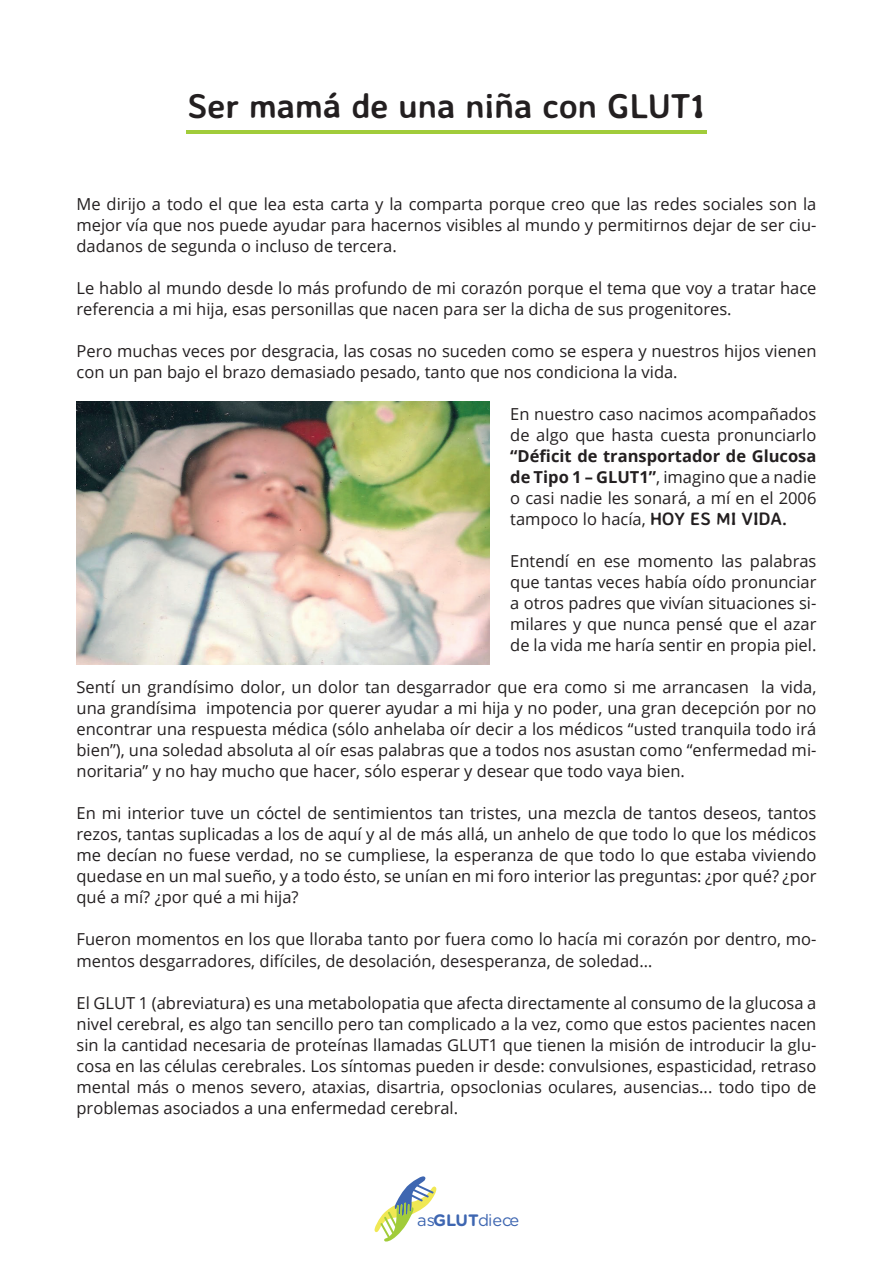
<style>
.page{position:relative;width:893px;height:1263px;background:#fff}
.page>*{position:absolute;margin:0;border:0;box-sizing:border-box;transform-origin:0 0}
.t1{font:700 34.5px "Averia Sans Libre";color:#231f20}
.t2{font:16.5px/21px "Open Sans";color:#231f20;text-align:justify}
.t3{font:16.5px "Gotham Rounded";color:#3e66b1}
.s1{font-weight:700}
.s2{font-family:"Averia Sans Libre";font-weight:700;font-size:18px}
</style>
<div class="page">
<svg style="left:375px;top:1176px;width:61px;height:66px"></svg>
<img style="left:77px;top:402px;width:412px;height:263px">
<hr style="left:186px;top:130px;width:521px;height:3px;background:#a1cc3a">
<h1 class="t1" style="left:187px;top:84px;width:520px">Ser mamá de una niña con GLUT1</h1>
<p class="t2" style="left:77px;top:193px;width:741px">Me dirijo a todo el que lea esta carta y la comparta porque creo que las redes sociales son la mejor vía que nos puede ayudar para hacernos visibles al mundo y permitirnos dejar de ser ciu&shy;dadanos de segunda o incluso de tercera.</p>
<p class="t2" style="left:77px;top:277px;width:741px">Le hablo al mundo desde lo más profundo de mi corazón porque el tema que voy a tratar hace referencia a mi hija, esas personillas que nacen para ser la dicha de sus progenitores.</p>
<p class="t2" style="left:77px;top:340px;width:741px">Pero muchas veces por desgracia, las cosas no suceden como se espera y nuestros hijos vienen con un pan bajo el brazo demasiado pesado, tanto que nos condiciona la vida.</p>
<p class="t2" style="left:510px;top:403px;width:308px">En nuestro caso nacimos acompañados de algo que hasta cuesta pronunciarlo</p>
<p class="t2" style="left:510px;top:445px;width:308px"><span class="s1">“Déficit de transportador de Glucosa de Tipo 1 – GLUT1”</span>, imagino que a nadie o casi nadie les sonará, a mí en el 2006 tampoco lo hacía, <span class="s2">HOY ES MI VIDA.</span></p>
<p class="t2" style="left:510px;top:550px;width:308px">Entendí en ese momento las palabras que tantas veces había oído pronunciar a otros padres que vivían situaciones si&shy;milares y que nunca pensé que el azar de la vida me haría sentir en propia piel.</p>
<p class="t2" style="left:77px;top:676px;width:741px">Sentí un grandísimo dolor, un dolor tan desgarrador que era como si me arrancasen la vida, una grandísima impotencia por querer ayudar a mi hija y no poder, una gran decepción por no encontrar una respuesta médica (sólo anhelaba oír decir a los médicos “usted tranquila todo irá bien”), una soledad absoluta al oír esas palabras que a todos nos asustan como “enfermedad mi&shy;noritaria” y no hay mucho que hacer, sólo esperar y desear que todo vaya bien.</p>
<p class="t2" style="left:77px;top:802px;width:741px">En mi interior tuve un cóctel de sentimientos tan tristes, una mezcla de tantos deseos, tantos rezos, tantas suplicadas a los de aquí y al de más allá, un anhelo de que todo lo que los médicos me decían no fuese verdad, no se cumpliese, la esperanza de que todo lo que estaba viviendo quedase en un mal sueño, y a todo ésto, se unían en mi foro interior las preguntas: ¿por qué? ¿por qué a mí? ¿por qué a mi hija?</p>
<p class="t2" style="left:77px;top:928px;width:741px">Fueron momentos en los que lloraba tanto por fuera como lo hacía mi corazón por dentro, mo&shy;mentos desgarradores, difíciles, de desolación, desesperanza, de soledad…</p>
<p class="t2" style="left:77px;top:991px;width:741px">El GLUT 1 (abreviatura) es una metabolopatia que afecta directamente al consumo de la glucosa a nivel cerebral, es algo tan sencillo pero tan complicado a la vez, como que estos pacientes nacen sin la cantidad necesaria de proteínas llamadas GLUT1 que tienen la misión de introducir la glu&shy;cosa en las células cerebrales. Los síntomas pueden ir desde: convulsiones, espasticidad, retraso mental más o menos severo, ataxias, disartria, opsoclonias oculares, ausencias... todo tipo de problemas asociados a una enfermedad cerebral.</p>
<p class="t3" style="left:417px;top:1208px;width:104px">as<span class="s1">GLUT</span>diece</p>
</div>
